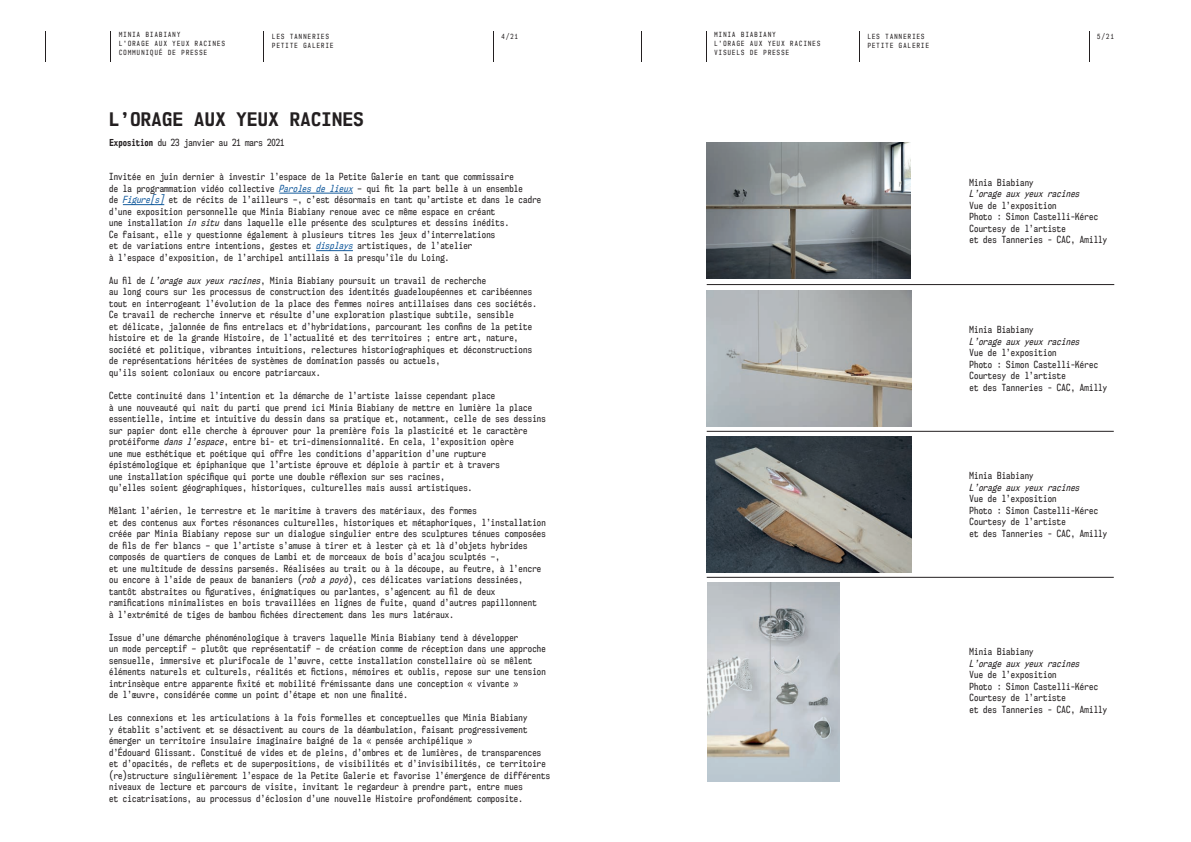
<style>
.page{position:relative;width:1191px;height:842px;background:#fff}
.page>*{position:absolute;margin:0;border:0;box-sizing:border-box;transform-origin:0 0}
.t1{font:700 17.5px "NK57 Monospace Sc Rg";letter-spacing:.025em;color:#231f20}
.t2{font:9px/11.5px "NK57 Monospace Cd Rg";letter-spacing:.025em;color:#231f20}
.t3{font:italic 9px "NK57 Monospace Cd Rg";letter-spacing:.025em;color:#231f20}
.t4{font:9px "NK57 Monospace Cd Rg";color:#231f20}
.t5{font:6.5px/9px "NK57 Monospace Cd Rg";letter-spacing:.2em;color:#231f20}
.s1{font-weight:700}
.s2{font-style:italic;color:#175d9e}
.s3{font-style:italic}
</style>
<div class="page">
<hr style="left:706px;top:31px;width:1px;height:30px;background:#231f20">
<hr style="left:859px;top:31px;width:1px;height:30px;background:#231f20">
<hr style="left:641px;top:31px;width:1px;height:30px;background:#231f20">
<hr style="left:1089px;top:31px;width:1px;height:30px;background:#231f20">
<hr style="left:110px;top:31px;width:1px;height:30px;background:#231f20">
<hr style="left:263px;top:31px;width:1px;height:30px;background:#231f20">
<hr style="left:45px;top:31px;width:1px;height:30px;background:#231f20">
<hr style="left:493px;top:31px;width:1px;height:30px;background:#231f20">
<hr style="left:279px;top:193px;width:74px;height:1px;background:#175d9e">
<hr style="left:123px;top:204px;width:41px;height:1px;background:#175d9e">
<hr style="left:316px;top:250px;width:37px;height:1px;background:#175d9e">
<hr style="left:706px;top:284px;width:408px;height:1px;background:#231f20">
<img style="left:706px;top:143px;width:204px;height:136px">
<hr style="left:706px;top:431px;width:407px;height:1px;background:#231f20">
<img style="left:706px;top:436px;width:205px;height:136px">
<img style="left:706px;top:290px;width:205px;height:136px">
<hr style="left:706px;top:577px;width:407px;height:1px;background:#231f20">
<img style="left:707px;top:582px;width:132px;height:199px">
<p class="t5" style="left:119px;top:30px;width:107px">MINIA BIABIANY<br>L’ORAGE AUX YEUX RACINES<br>COMMUNIQUÉ DE PRESSE</p>
<p class="t5" style="left:272px;top:32px;width:63px">LES TANNERIES<br>PETITE GALERIE</p>
<p class="t5" style="left:501px;top:32px;width:18px">4/21</p>
<p class="t5" style="left:714px;top:30px;width:107px">MINIA BIABIANY<br>L’ORAGE AUX YEUX RACINES<br>VISUELS DE PRESSE</p>
<p class="t5" style="left:1097px;top:32px;width:18px">5/21</p>
<p class="t5" style="left:867px;top:32px;width:63px">LES TANNERIES<br>PETITE GALERIE</p>
<h1 class="t1" style="left:109px;top:108px;width:256px">L’ORAGE AUX YEUX RACINES</h1>
<p class="t4" style="left:110px;top:137px;width:176px"><span class="s1">Exposition</span> du 23 janvier au 21 mars 2021</p>
<p class="t2" style="left:109px;top:171px;width:434px">Invitée en juin dernier à investir l’espace de la Petite Galerie en tant que commissaire<br>de la programmation vidéo collective <span class="s2">Paroles de lieux</span> – qui fit la part belle à un ensemble<br>de <span class="s2">Figure[s]</span> et de récits de l’ailleurs –, c’est désormais en tant qu’artiste et dans le cadre d’une exposition personnelle que Minia Biabiany renoue avec ce même espace en créant<br>une installation <span class="s3">in situ</span> dans laquelle elle présente des sculptures et dessins inédits.<br>Ce faisant, elle y questionne également à plusieurs titres les jeux d’interrelations<br>et de variations entre intentions, gestes et <span class="s2">displays</span> artistiques, de l’atelier<br>à l’espace d’exposition, de l’archipel antillais à la presqu’île du Loing.</p>
<p class="t2" style="left:109px;top:275px;width:429px">Au fil de <span class="s3">L’orage aux yeux racines</span>, Minia Biabiany poursuit un travail de recherche<br>au long cours sur les processus de construction des identités guadeloupéennes et caribéennes tout en interrogeant l’évolution de la place des femmes noires antillaises dans ces sociétés.<br>Ce travail de recherche innerve et résulte d’une exploration plastique subtile, sensible<br>et délicate, jalonnée de fins entrelacs et d’hybridations, parcourant les confins de la petite histoire et de la grande Histoire, de l’actualité et des territoires ; entre art, nature, société et politique, vibrantes intuitions, relectures historiographiques et déconstructions de représentations héritées de systèmes de domination passés ou actuels,<br>qu’ils soient coloniaux ou encore patriarcaux.</p>
<p class="t2" style="left:109px;top:390px;width:438px">Cette continuité dans l’intention et la démarche de l’artiste laisse cependant place<br>à une nouveauté qui nait du parti que prend ici Minia Biabiany de mettre en lumière la place essentielle, intime et intuitive du dessin dans sa pratique et, notamment, celle de ses dessins sur papier dont elle cherche à éprouver pour la première fois la plasticité et le caractère protéiforme <span class="s3">dans l’espace</span>, entre bi- et tri-dimensionnalité. En cela, l’exposition opère<br>une mue esthétique et poétique qui offre les conditions d’apparition d’une rupture épistémologique et épiphanique que l’artiste éprouve et déploie à partir et à travers<br>une installation spécifique qui porte une double réflexion sur ses racines,<br>qu’elles soient géographiques, historiques, culturelles mais aussi artistiques.</p>
<p class="t2" style="left:109px;top:505px;width:438px">Mêlant l’aérien, le terrestre et le maritime à travers des matériaux, des formes<br>et des contenus aux fortes résonances culturelles, historiques et métaphoriques, l’installation créée par Minia Biabiany repose sur un dialogue singulier entre des sculptures ténues composées de fils de fer blancs – que l’artiste s’amuse à tirer et à lester çà et là d’objets hybrides composés de quartiers de conques de Lambi et de morceaux de bois d’acajou sculptés –,<br>et une multitude de dessins parsemés. Réalisées au trait ou à la découpe, au feutre, à l’encre ou encore à l’aide de peaux de bananiers (<span class="s3">rob a poyò</span>), ces délicates variations dessinées, tantôt abstraites ou figuratives, énigmatiques ou parlantes, s’agencent au fil de deux ramifications minimalistes en bois travaillées en lignes de fuite, quand d’autres papillonnent<br>à l’extrémité de tiges de bambou fichées directement dans les murs latéraux.</p>
<p class="t2" style="left:109px;top:631px;width:438px">Issue d’une démarche phénoménologique à travers laquelle Minia Biabiany tend à développer<br>un mode perceptif – plutôt que représentatif – de création comme de réception dans une approche sensuelle, immersive et plurifocale de l’œuvre, cette installation constellaire où se mêlent éléments naturels et culturels, réalités et fictions, mémoires et oublis, repose sur une tension intrinsèque entre apparente fixité et mobilité frémissante dans une conception « vivante »<br>de l’œuvre, considérée comme un point d’étape et non une finalité.</p>
<p class="t2" style="left:109px;top:712px;width:442px">Les connexions et les articulations à la fois formelles et conceptuelles que Minia Biabiany<br>y établit s’activent et se désactivent au cours de la déambulation, faisant progressivement émerger un territoire insulaire imaginaire baigné de la « pensée archipélique »<br>d’Édouard Glissant. Constitué de vides et de pleins, d’ombres et de lumières, de transparences et d’opacités, de reflets et de superpositions, de visibilités et d’invisibilités, ce territoire (re)structure singulièrement l’espace de la Petite Galerie et favorise l’émergence de différents niveaux de lecture et parcours de visite, invitant le regardeur à prendre part, entre mues<br>et cicatrisations, au processus d’éclosion d’une nouvelle Histoire profondément composite.</p>
<p class="t2" style="left:969px;top:176px;width:66px">Minia Biabiany</p>
<p class="t3" style="left:969px;top:188px;width:112px">L’orage aux yeux racines</p>
<p class="t2" style="left:969px;top:199px;width:139px">Vue de l’exposition<br>Photo : Simon Castelli-Kérec<br>Courtesy de l’artiste<br>et des Tanneries - CAC, Amilly</p>
<p class="t2" style="left:969px;top:324px;width:66px">Minia Biabiany</p>
<p class="t3" style="left:969px;top:336px;width:112px">L’orage aux yeux racines</p>
<p class="t2" style="left:969px;top:347px;width:139px">Vue de l’exposition<br>Photo : Simon Castelli-Kérec<br>Courtesy de l’artiste<br>et des Tanneries - CAC, Amilly</p>
<p class="t2" style="left:969px;top:470px;width:66px">Minia Biabiany</p>
<p class="t3" style="left:969px;top:482px;width:112px">L’orage aux yeux racines</p>
<p class="t2" style="left:969px;top:493px;width:139px">Vue de l’exposition<br>Photo : Simon Castelli-Kérec<br>Courtesy de l’artiste<br>et des Tanneries - CAC, Amilly</p>
<p class="t2" style="left:969px;top:646px;width:66px">Minia Biabiany</p>
<p class="t3" style="left:969px;top:658px;width:112px">L’orage aux yeux racines</p>
<p class="t2" style="left:969px;top:669px;width:139px">Vue de l’exposition<br>Photo : Simon Castelli-Kérec<br>Courtesy de l’artiste<br>et des Tanneries - CAC, Amilly</p>
</div>
